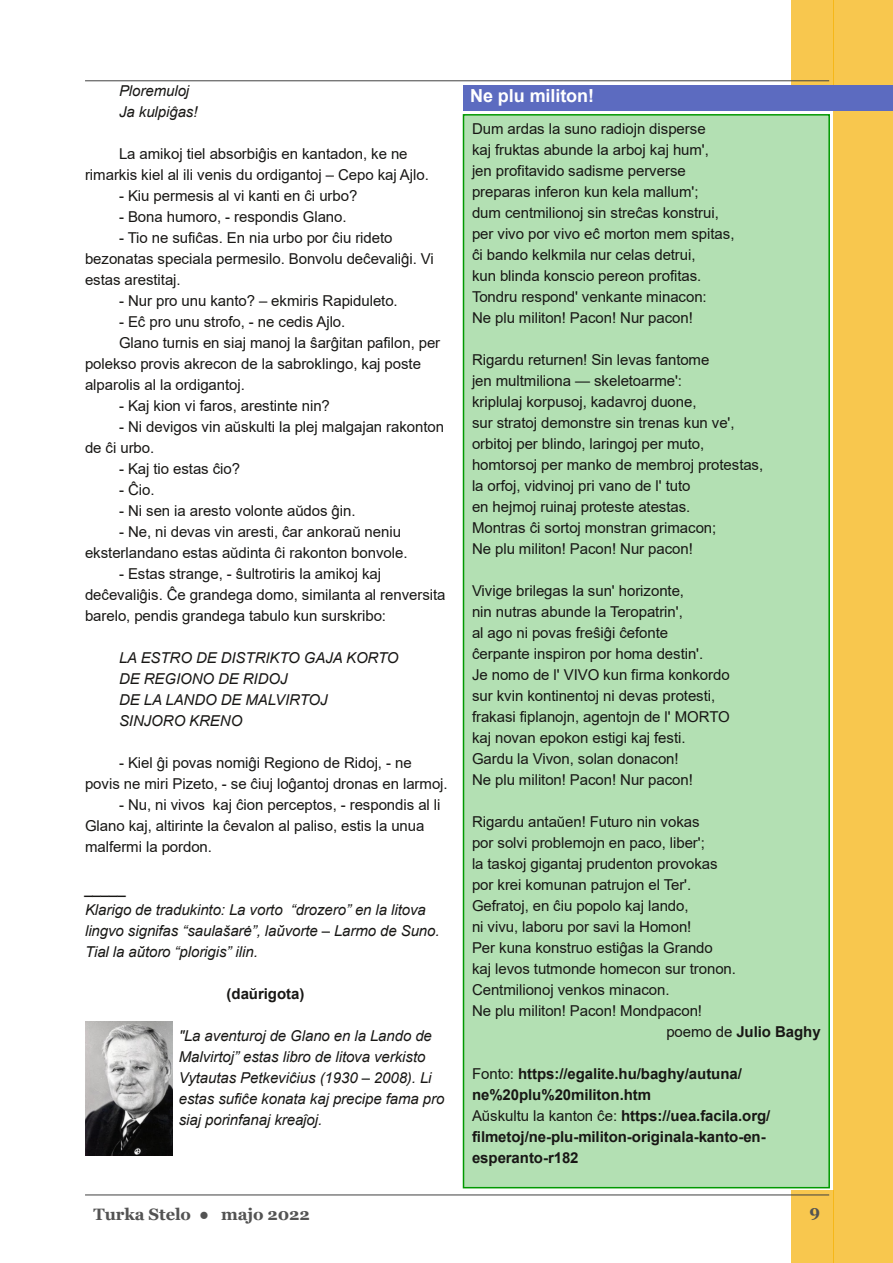
<style>
.page{position:relative;width:893px;height:1263px;background:#fff}
.page>*{position:absolute;margin:0;border:0;box-sizing:border-box;transform-origin:0 0}
.t1{font:700 18px "Arial";color:#fff}
.t2{font:700 16.5px "Georgia";letter-spacing:-.005em;color:#535353}
.t3{font:15px/21px "Arial";letter-spacing:-.005em;color:#181715}
.t4{font:italic 15px/21px "Arial";letter-spacing:-.005em;color:#181715}
.t5{font:700 15px/21px "Arial";letter-spacing:-.005em;color:#181715}
.s1{font-weight:400}
</style>
<div class="page">
<div style="left:791px;top:1191px;width:42px;height:72px;background:#f8c74e"></div>
<div style="left:791px;top:0;width:42px;height:85px;background:#f8c74e"></div>
<div style="left:833px;top:0;width:60px;height:1263px;background:#f8c74e"></div>
<hr style="left:85px;top:1195px;width:744px;height:1px;background:#404040">
<hr style="left:85px;top:81px;width:744px;height:1px;background:#404040">
<div style="left:463px;top:115px;width:366px;height:1073px;background:#b3e0b3"></div>
<div style="left:463px;top:114px;width:367px;height:1074px;border:2px solid #090"></div>
<img style="left:85px;top:1022px;width:87px;height:133px">
<div style="left:463px;top:85px;width:430px;height:26px;background:#5c6bc0"></div>
<p class="t4" style="left:119px;top:80px;width:80px">Ploremuloj<br>Ja kulpiĝas!</p>
<p class="t3" style="left:85px;top:143px;width:345px;text-indent:34px">La amikoj tiel absorbiĝis en kantadon, ke ne rimarkis kiel al ili venis du ordigantoj – Cepo kaj Ajlo.</p>
<p class="t3" style="left:119px;top:185px;width:240px">- Kiu permesis al vi kanti en ĉi urbo?</p>
<p class="t3" style="left:119px;top:206px;width:229px">- Bona humoro, - respondis Glano.</p>
<p class="t3" style="left:85px;top:227px;width:350px;text-indent:34px">- Tio ne sufiĉas. En nia urbo por ĉiu rideto bezonatas speciala permesilo. Bonvolu deĉevaliĝi. Vi estas arestitaj.</p>
<p class="t3" style="left:119px;top:290px;width:280px">- Nur pro unu kanto? – ekmiris Rapiduleto.</p>
<p class="t3" style="left:119px;top:311px;width:228px">- Eĉ pro unu strofo, - ne cedis Ajlo.</p>
<p class="t3" style="left:119px;top:332px;width:323px">Glano turnis en siaj manoj la ŝarĝitan pafilon, per</p>
<p class="t3" style="left:85px;top:353px;width:337px">polekso provis akrecon de la sabroklingo, kaj poste</p>
<p class="t3" style="left:85px;top:374px;width:161px">alparolis al la ordigantoj.</p>
<p class="t3" style="left:119px;top:395px;width:212px">- Kaj kion vi faros, arestinte nin?</p>
<p class="t3" style="left:85px;top:416px;width:361px;text-indent:34px">- Ni devigos vin aŭskulti la plej malgajan rakonton de ĉi urbo.</p>
<p class="t3" style="left:119px;top:458px;width:123px">- Kaj tio estas ĉio?</p>
<p class="t3" style="left:119px;top:479px;width:37px">- Ĉio.</p>
<p class="t3" style="left:119px;top:500px;width:238px">- Ni sen ia aresto volonte aŭdos ĝin.</p>
<p class="t3" style="left:85px;top:521px;width:324px;text-indent:34px">- Ne, ni devas vin aresti, ĉar ankoraŭ neniu eksterlandano estas aŭdinta ĉi rakonton bonvole.</p>
<p class="t3" style="left:85px;top:563px;width:362px;text-indent:34px">- Estas strange, - ŝultrotiris la amikoj kaj deĉevaliĝis. Ĉe grandega domo, similanta al renversita barelo, pendis grandega tabulo kun surskribo:</p>
<p class="t4" style="left:119px;top:647px;width:281px">LA ESTRO DE DISTRIKTO GAJA KORTO<br>DE REGIONO DE RIDOJ<br>DE LA LANDO DE MALVIRTOJ<br>SINJORO KRENO</p>
<p class="t3" style="left:85px;top:752px;width:364px;text-align:center">- Kiel ĝi povas nomiĝi Regiono de Ridoj, - ne<br>povis ne miri Pizeto, - se ĉiuj loĝantoj dronas en larmoj.</p>
<p class="t3" style="left:85px;top:794px;width:357px;text-indent:34px">- Nu, ni vivos kaj ĉion perceptos, - respondis al li<br>Glano kaj, altirinte la ĉevalon al paliso, estis la unua malfermi la pordon.</p>
<p class="t4" style="left:85px;top:878px;width:356px">_____<br>Klarigo de tradukinto: La vorto “drozero” en la litova lingvo signifas “saulašarė”, laŭvorte – Larmo de Suno.<br>Tial la aŭtoro “plorigis” ilin.</p>
<p class="t5" style="left:227px;top:983px;width:79px">(daŭrigota)</p>
<p class="t4" style="left:179px;top:1025px;width:267px">"La aventuroj de Glano en la Lando de Malvirtoj” estas libro de litova verkisto Vytautas Petkeviĉius (1930 – 2008). Li estas sufiĉe konata kaj precipe fama pro siaj porinfanaj kreaĵoj.</p>
<p class="t1" style="left:470px;top:86px;width:126px">Ne plu militon!</p>
<p class="t3" style="left:472px;top:118px;width:264px">Dum ardas la suno radiojn disperse<br>kaj fruktas abunde la arboj kaj hum',<br>jen profitavido sadisme perverse preparas inferon kun kela mallum';<br>dum centmilionoj sin streĉas konstrui, per vivo por vivo eĉ morton mem spitas, ĉi bando kelkmila nur celas detrui,<br>kun blinda konscio pereon profitas.<br>Tondru respond' venkante minacon:<br>Ne plu militon! Pacon! Nur pacon!</p>
<p class="t3" style="left:472px;top:349px;width:293px">Rigardu returnen! Sin levas fantome<br>jen multmiliona — skeletoarme':<br>kriplulaj korpusoj, kadavroj duone,<br>sur stratoj demonstre sin trenas kun ve', orbitoj per blindo, laringoj per muto, homtorsoj per manko de membroj protestas, la orfoj, vidvinoj pri vano de l' tuto<br>en hejmoj ruinaj proteste atestas.<br>Montras ĉi sortoj monstran grimacon;<br>Ne plu militon! Pacon! Nur pacon!</p>
<p class="t3" style="left:472px;top:580px;width:259px">Vivige brilegas la sun' horizonte,<br>nin nutras abunde la Teropatrin',<br>al ago ni povas freŝiĝi ĉefonte<br>ĉerpante inspiron por homa destin'.<br>Je nomo de l' VIVO kun firma konkordo sur kvin kontinentoj ni devas protesti, frakasi fiplanojn, agentojn de l' MORTO kaj novan epokon estigi kaj festi.<br>Gardu la Vivon, solan donacon!<br>Ne plu militon! Pacon! Nur pacon!</p>
<p class="t3" style="left:472px;top:811px;width:229px">Rigardu antaŭen! Futuro nin vokas</p>
<p class="t3" style="left:472px;top:832px;width:234px">por solvi problemojn en paco, liber';</p>
<p class="t3" style="left:472px;top:853px;width:247px">la taskoj gigantaj prudenton provokas</p>
<p class="t3" style="left:472px;top:874px;width:221px">por krei komunan patrujon el Ter'.</p>
<p class="t3" style="left:472px;top:895px;width:218px">Gefratoj, en ĉiu popolo kaj lando,</p>
<p class="t3" style="left:472px;top:916px;width:221px">ni vivu, laboru por savi la Homon!</p>
<p class="t3" style="left:472px;top:937px;width:242px">Per kuna konstruo estiĝas la Grando</p>
<p class="t3" style="left:472px;top:958px;width:265px">kaj levos tutmonde homecon sur tronon.</p>
<p class="t3" style="left:472px;top:979px;width:199px">Centmilionoj venkos minacon.</p>
<p class="t3" style="left:472px;top:1000px;width:232px">Ne plu militon! Pacon! Mondpacon!</p>
<p class="t5" style="left:666px;top:1021px;width:156px"><span class="s1">poemo de</span> Julio Baghy</p>
<p class="t5" style="left:472px;top:1063px;width:300px"><span class="s1">Fonto:</span> https://egalite.hu/baghy/autuna/ ne%20plu%20militon.htm<br><span class="s1">Aŭskultu la kanton ĉe:</span> https://uea.facila.org/ filmetoj/ne-plu-militon-originala-kanto-en&shy;esperanto-r182</p>
<p class="t2" style="left:94px;top:1205px;width:218px">Turka Stelo ● majo 2022</p>
<p class="t2" style="left:810px;top:1201px;width:12px">9</p>
</div>
